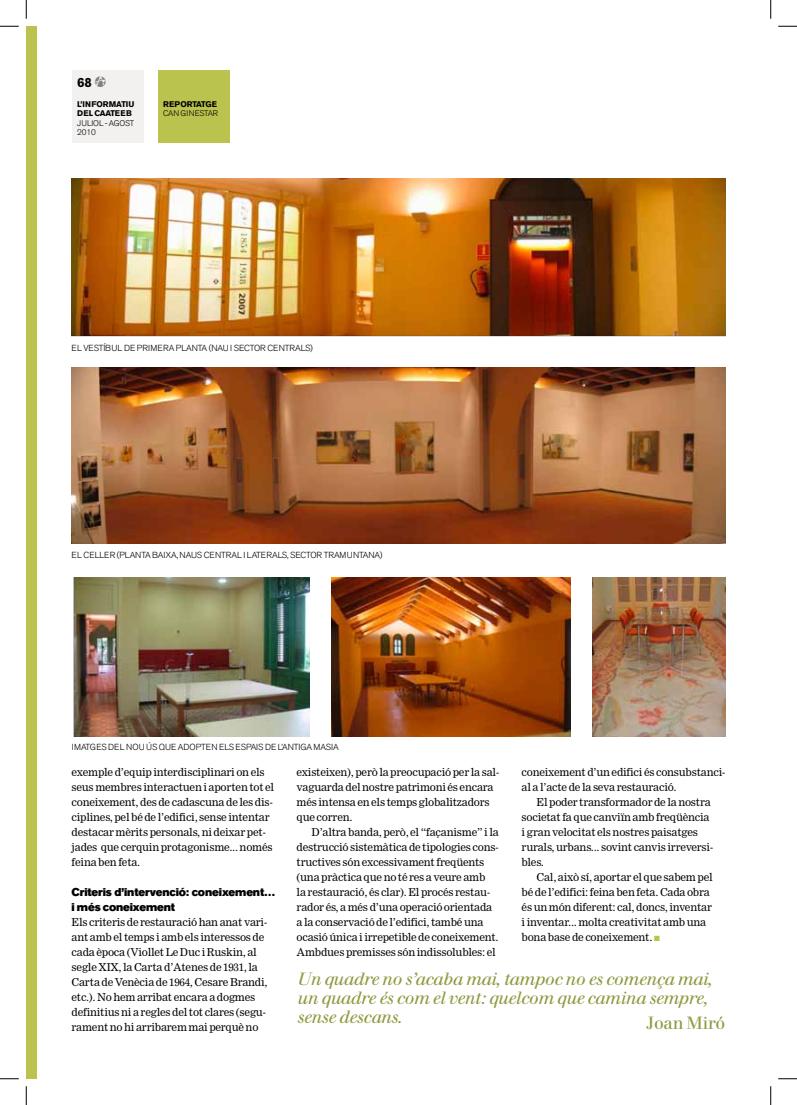
<style>
.page{position:relative;width:797px;height:1105px;background:#fff}
.page>*{position:absolute;margin:0;border:0;box-sizing:border-box;transform-origin:0 0}
.t1{font:italic 17.5px/18.8px "Walbaum";letter-spacing:-.015em;color:#90983f}
.t2{font:17.5px "Walbaum";letter-spacing:-.015em;color:#90983f}
.t3{font:700 13.25px "Akzidenz Grotesk BE";color:#000}
.t4{font:11.25px/15px "Akzidenz Grotesk BE Super";letter-spacing:-.015em;color:#000}
.t5{font:10.62px/15px "Clarion";letter-spacing:-.015em;color:#000}
.t6{font:300 8.75px "Akzidenz Grotesk BE";letter-spacing:.005em;color:#000}
.t7{font:300 8.75px "Akzidenz Grotesk BE";letter-spacing:-.015em;color:#000}
.t8{font:700 8.12px/9.4px "Akzidenz Grotesk BE";letter-spacing:.005em;color:#000}
.t9{font:300 8.12px/9.4px "Akzidenz Grotesk BE";letter-spacing:-.005em;color:#000}
.t10{font:300 8.12px "Akzidenz Grotesk BE";letter-spacing:.03em;color:#000}
.s1{font-family:"CAAT";font-weight:400;color:#808080}
.s2{color:#bbc34f}
</style>
<div class="page">
<div style="left:158px;top:70px;width:71px;height:72px;background:#bbc34f"></div>
<div style="left:26px;top:26px;width:11px;height:1053px;background:#bbc34f"></div>
<div style="left:72px;top:70px;width:71px;height:72px;background:#f3f1ef"></div>
<img style="left:72px;top:179px;width:653px;height:158px">
<img style="left:72px;top:368px;width:653px;height:176px">
<img style="left:73px;top:577px;width:237px;height:159px">
<img style="left:331px;top:577px;width:240px;height:159px">
<img style="left:592px;top:577px;width:133px;height:159px">
<svg style="left:0;top:25px;width:19px;height:2px"></svg>
<svg style="left:778px;top:25px;width:19px;height:2px"></svg>
<svg style="left:0;top:1078px;width:19px;height:1px"></svg>
<svg style="left:778px;top:1078px;width:19px;height:1px"></svg>
<svg style="left:25px;top:0;width:2px;height:19px"></svg>
<svg style="left:25px;top:1086px;width:2px;height:19px"></svg>
<svg style="left:770px;top:0;width:1px;height:19px"></svg>
<svg style="left:770px;top:1086px;width:1px;height:19px"></svg>
<p class="t3" style="left:77px;top:75px;width:30px">68 <span class="s1">c</span></p>
<p class="t8" style="left:77px;top:99px;width:59px">L’INFORMATI U<br>DEL CAATEEB</p>
<p class="t9" style="left:77px;top:118px;width:58px">JULIOL - AGOST<br>2010</p>
<p class="t8" style="left:100px;top:109px;width:7px">A</p>
<p class="t9" style="left:77px;top:118px;width:13px">GENER</p>
<p class="t8" style="left:163px;top:99px;width:55px">REPORTATGE</p>
<p class="t10" style="left:163px;top:109px;width:57px">CAN GINESTAR</p>
<p class="t6" style="left:72px;top:343px;width:243px">EL VESTÍBUL D E PRIMERA PLANTA (NAU I SECTOR CENTRALS)</p>
<p class="t7" style="left:72px;top:550px;width:312px">EL CELLER (PLANTA BAIXA, NAUS CENTRAL I LATERALS, SECTOR TRAMUNTANA)</p>
<p class="t6" style="left:72px;top:742px;width:268px">I MATG ES D EL NOU ÚS QUE ADOPTEN ELS ESPAIS D E L’ANTIGA MASIA</p>
<p class="t5" style="left:72px;top:765px;width:204px">exemple d’equip interdisciplinari on els seus membres interactuen i aporten tot el coneixement, des de cadascuna de les dis&shy;ciplines, pel bé de l’edifici, sense intentar destacar mèrits personals, ni deixar pet&shy;jades que cerquin protagonisme... només feina ben feta.</p>
<p class="t4" style="left:72px;top:885px;width:205px">Criteris d’intervenció: coneixement… i més coneixement</p>
<p class="t5" style="left:72px;top:915px;width:197px">Els criteris de restauració han anat vari&shy;ant amb el temps i amb els interessos de cada època (Viollet Le Duc i Ruskin, al segle XIX, la Carta d’Atenes de 1931, la Carta de Venècia de 1964, Cesare Brandi, etc.). No hem arribat encara a dogmes definitius ni a regles del tot clares (segu&shy;rament no hi arribarem mai perquè no</p>
<p class="t5" style="left:296px;top:765px;width:204px">existeixen), però la preocupació per la sal&shy;vaguarda del nostre patrimoni és encara més intensa en els temps globalitzadors que corren.</p>
<p class="t5" style="left:296px;top:825px;width:203px;text-indent:15px">D’altra banda, però, el “façanisme” i la destrucció sistemàtica de tipologies cons&shy;tructives són excessivament freqüents (una pràctica que no té res a veure amb<br>la restauració, és clar). El procés restau&shy;rador és, a més d’una operació orientada a la conservació de l’edifici, també una ocasió única i irrepetible de coneixement.<br>Ambdues premisses són indissolubles: el</p>
<p class="t5" style="left:521px;top:765px;width:205px">coneixement d’un edifici és consubstanci&shy;al a l’acte de la seva restauració.</p>
<p class="t5" style="left:521px;top:795px;width:193px;text-indent:15px">El poder transformador de la nostra societat fa que canviïn amb freqüència i gran velocitat els nostres paisatges rurals, urbans... sovint canvis irreversi&shy;bles.</p>
<p class="t5" style="left:521px;top:870px;width:192px;text-indent:15px">Cal, això sí, aportar el que sabem pel bé de l’edifici: feina ben feta. Cada obra és un món diferent: cal, doncs, inventar i inventar... molta creativitat amb una bona base de coneixement. <span class="s2">■</span></p>
<h1 class="t1" style="left:297px;top:970px;width:416px">Un quadre no s’acaba mai, tampoc no es comença mai, un quadre és com el vent: quelcom que camina sempre, sense descans.</h1>
<h1 class="t2" style="left:646px;top:1013px;width:81px">Joan Miró</h1>
</div>
